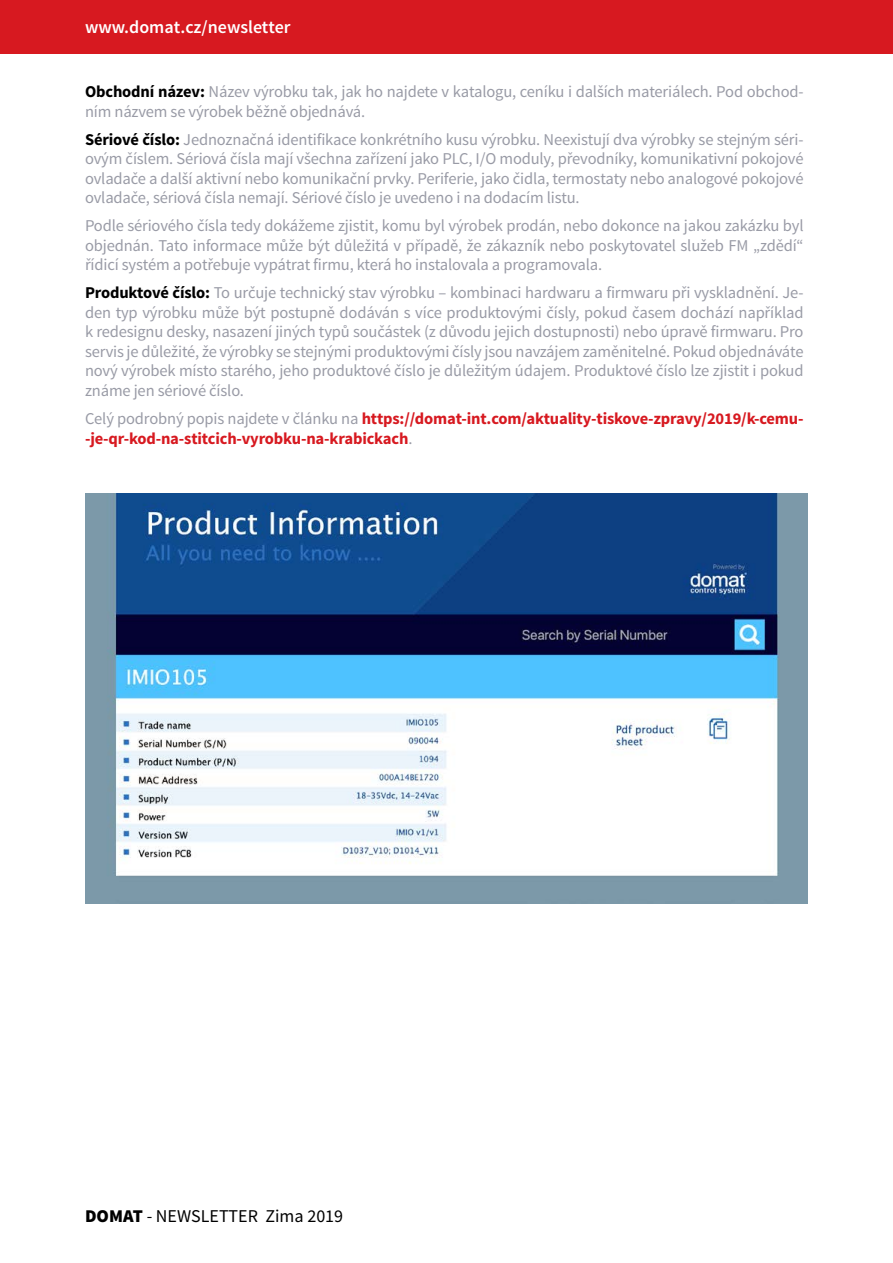
<style>
.page{position:relative;width:893px;height:1263px;background:#fff}
.page>*{position:absolute;margin:0;border:0;box-sizing:border-box;transform-origin:0 0}
.t1{font:18px "Source Sans Pro";color:#000}
.t2{font:600 18px "Source Sans Pro";color:#fff}
.t3{font:16.5px/19.5px "Source Sans Pro";letter-spacing:-.01em;color:#999ba6;text-align:justify}
.t4{font:700 16.5px/19.5px "Source Sans Pro";letter-spacing:-.01em;color:#d71920}
.s1{font-weight:700;color:#000}
.s2{font-weight:400;color:#999ba6}
.s3{font-weight:900}
</style>
<div class="page">
<div style="left:0;top:0;width:893px;height:54px;background:#d71920"></div>
<img style="left:85px;top:493px;width:723px;height:411px">
<p class="t2" style="left:85px;top:16px;width:207px">www.domat.cz/newsletter</p>
<p class="t3" style="left:85px;top:82px;width:720px"><span class="s1">Obchodní název:</span> Název výrobku tak, jak ho najdete v katalogu, ceníku i dalších materiálech. Pod obchod&shy;ním názvem se výrobek běžně objednává.</p>
<p class="t3" style="left:85px;top:130px;width:720px"><span class="s1">Sériové číslo:</span> Jednoznačná identifikace konkrétního kusu výrobku. Neexistují dva výrobky se stejným séri&shy;ovým číslem. Sériová čísla mají všechna zařízení jako PLC, I/O moduly, převodníky, komunikativní pokojové ovladače a další aktivní nebo komunikační prvky. Periferie, jako čidla, termostaty nebo analogové pokojové ovladače, sériová čísla nemají. Sériové číslo je uvedeno i na dodacím listu.</p>
<p class="t3" style="left:85px;top:216px;width:720px">Podle sériového čísla tedy dokážeme zjistit, komu byl výrobek prodán, nebo dokonce na jakou zakázku byl objednán. Tato informace může být důležitá v případě, že zákazník nebo poskytovatel služeb FM „zdědí“ řídicí systém a potřebuje vypátrat firmu, která ho instalovala a programovala.</p>
<p class="t3" style="left:85px;top:283px;width:720px"><span class="s1">Produktové číslo:</span> To určuje technický stav výrobku – kombinaci hardwaru a firmwaru při vyskladnění. Je&shy;den typ výrobku může být postupně dodáván s více produktovými čísly, pokud časem dochází například k redesignu desky, nasazení jiných typů součástek (z důvodu jejich dostupnosti) nebo úpravě firmwaru. Pro servis je důležité, že výrobky se stejnými produktovými čísly jsou navzájem zaměnitelné. Pokud objednáváte nový výrobek místo starého, jeho produktové číslo je důležitým údajem. Produktové číslo lze zjistit i pokud známe jen sériové číslo.</p>
<p class="t4" style="left:85px;top:409px;width:720px"><span class="s2">Celý podrobný popis najdete v článku na</span> https://domat-int.com/aktuality-tiskove-zpravy/2019/k-cemu--je-qr-kod-na-stitcich-vyrobku-na-krabickach<span class="s2">.</span></p>
<p class="t1" style="left:85px;top:1205px;width:260px"><span class="s3">DOMAT</span> - NEWSLETTER Zima 2019</p>
</div>
